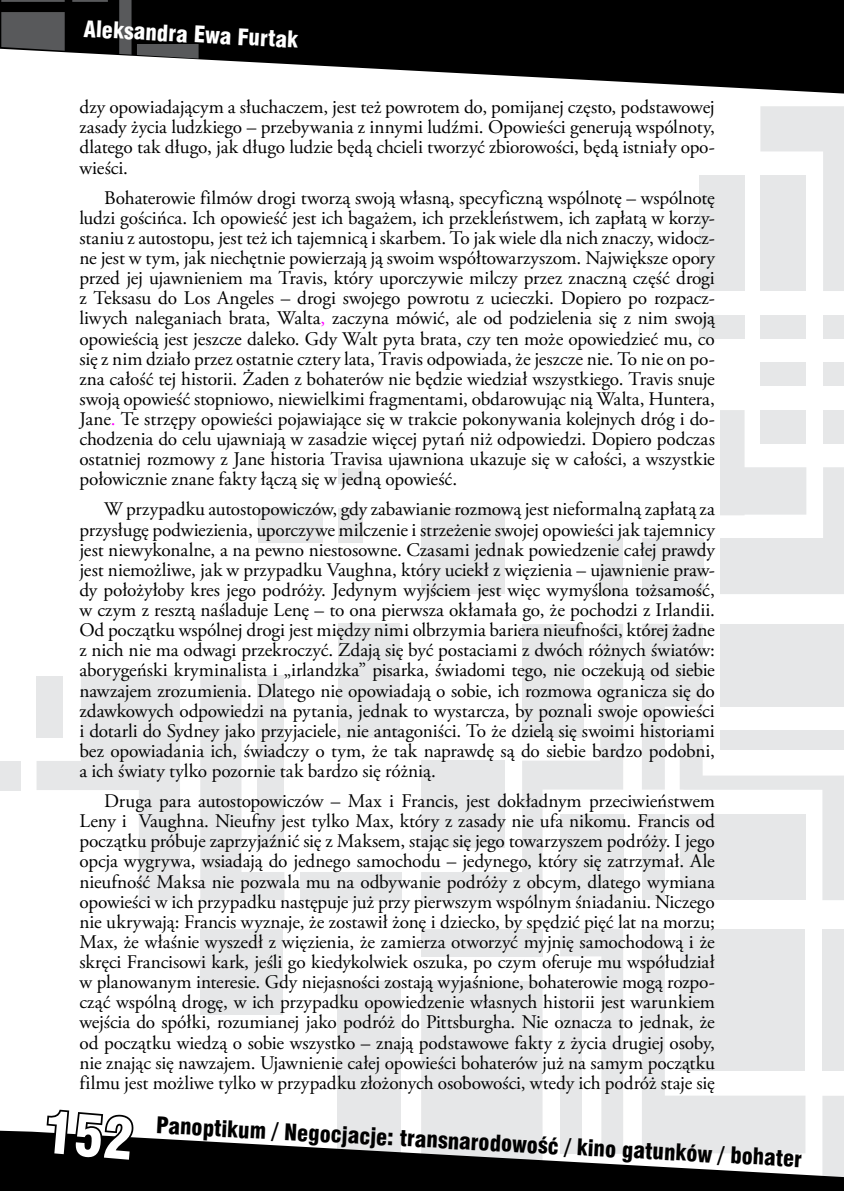
<style>
.page{position:relative;width:844px;height:1191px;background:#fff}
.page>*{position:absolute;margin:0;border:0;box-sizing:border-box;transform-origin:0 0}
.t1{font:21px "Swis 721 Blk Cn PL";color:#000}
.t2{font:21px "Swis 721 Blk Cn PL";color:#fff}
.t3{font:19.25px/20.1px "Adobe Garamond Pro";letter-spacing:-.005em;color:#000;text-align:justify}
.s1{color:#f0f}
</style>
<div class="page">
<div style="left:698px;top:175px;width:46px;height:116px;background:#e6e7e8"></div>
<div style="left:822px;top:315px;width:21px;height:23px;background:#e6e7e8"></div>
<div style="left:760px;top:315px;width:46px;height:23px;background:#e6e7e8"></div>
<div style="left:698px;top:315px;width:46px;height:23px;background:#e6e7e8"></div>
<div style="left:822px;top:362px;width:21px;height:24px;background:#e6e7e8"></div>
<div style="left:760px;top:362px;width:46px;height:24px;background:#e6e7e8"></div>
<div style="left:600px;top:538px;width:23px;height:56px;background:#e6e7e8"></div>
<div style="left:641px;top:538px;width:62px;height:56px;background:#e6e7e8"></div>
<div style="left:300px;top:872px;width:101px;height:28px;background:#e6e7e8"></div>
<div style="left:0;top:761px;width:20px;height:29px;background:#e6e7e8"></div>
<div style="left:338px;top:981px;width:63px;height:210px;background:#e6e7e8"></div>
<div style="left:200px;top:929px;width:83px;height:85px;background:#e6e7e8"></div>
<div style="left:421px;top:508px;width:84px;height:86px;background:#e6e7e8"></div>
<div style="left:258px;top:508px;width:64px;height:34px;background:#e6e7e8"></div>
<div style="left:338px;top:508px;width:25px;height:34px;background:#e6e7e8"></div>
<div style="left:338px;top:468px;width:25px;height:15px;background:#e6e7e8"></div>
<div style="left:338px;top:623px;width:61px;height:114px;background:#e6e7e8"></div>
<svg style="left:760px;top:106px;width:83px;height:185px"></svg>
<svg style="left:642px;top:624px;width:201px;height:276px"></svg>
<svg style="left:421px;top:624px;width:202px;height:276px;fill:#e6e7e8"></svg>
<svg style="left:642px;top:929px;width:201px;height:201px"></svg>
<svg style="left:200px;top:675px;width:84px;height:225px"></svg>
<svg style="left:37px;top:675px;width:143px;height:225px"></svg>
<svg style="left:421px;top:929px;width:202px;height:201px"></svg>
<svg style="left:720px;top:410px;width:123px;height:184px"></svg>
<svg style="left:194px;top:0;width:649px;height:94px;fill:#000"></svg>
<svg style="left:0;top:0;width:198px;height:59px;background:#333334"></svg>
<svg style="left:0;top:1130px;width:843px;height:61px;fill:#000"></svg>
<svg style="left:45px;top:1109px;width:90px;height:82px"></svg>
<p class="t2" style="left:85px;top:15px;width:216px;rotate:3deg">Aleksandra Ewa Furtak</p>
<p class="t3" style="left:79px;top:98px;width:636px">dzy opowiadającym a słuchaczem, jest też powrotem do, pomijanej często, podstawowej zasady życia ludzkiego – przebywania z innymi ludźmi. Opowieści generują wspólnoty, dlatego tak długo, jak długo ludzie będą chcieli tworzyć zbiorowości, będą istniały opo&shy;wieści.</p>
<p class="t3" style="left:79px;top:188px;width:636px;text-indent:25px">Bohaterowie filmów drogi tworzą swoją własną, specyficzną wspólnotę – wspólnotę ludzi gościńca. Ich opowieść jest ich bagażem, ich przekleństwem, ich zapłatą w korzy&shy;staniu z autostopu, jest też ich tajemnicą i skarbem. To jak wiele dla nich znaczy, widocz&shy;ne jest w tym, jak niechętnie powierzają ją swoim współtowarzyszom. Największe opory przed jej ujawnieniem ma Travis, który uporczywie milczy przez znaczną część drogi z Teksasu do Los Angeles – drogi swojego powrotu z ucieczki. Dopiero po rozpacz&shy;liwych naleganiach brata, Walta<span class="s1">,</span> zaczyna mówić, ale od podzielenia się z nim swoją opowieścią jest jeszcze daleko. Gdy Walt pyta brata, czy ten może opowiedzieć mu, co się z nim działo przez ostatnie cztery lata, Travis odpowiada, że jeszcze nie. To nie on po&shy;zna całość tej historii. Żaden z bohaterów nie będzie wiedział wszystkiego. Travis snuje swoją opowieść stopniowo, niewielkimi fragmentami, obdarowując nią Walta, Huntera, Jane<span class="s1">.</span> Te strzępy opowieści pojawiające się w trakcie pokonywania kolejnych dróg i do&shy;chodzenia do celu ujawniają w zasadzie więcej pytań niż odpowiedzi. Dopiero podczas ostatniej rozmowy z Jane historia Travisa ujawniona ukazuje się w całości, a wszystkie połowicznie znane fakty łączą się w jedną opowieść.</p>
<p class="t3" style="left:79px;top:500px;width:637px;text-indent:25px">W przypadku autostopowiczów, gdy zabawianie rozmową jest nieformalną zapłatą za przysługę podwiezienia, uporczywe milczenie i strzeżenie swojej opowieści jak tajemnicy jest niewykonalne, a na pewno niestosowne. Czasami jednak powiedzenie całej prawdy jest niemożliwe, jak w przypadku Vaughna, który uciekł z więzienia – ujawnienie praw&shy;dy położyłoby kres jego podróży. Jedynym wyjściem jest więc wymyślona tożsamość, w czym z resztą naśladuje Lenę – to ona pierwsza okłamała go, że pochodzi z Irlandii.<br>Od początku wspólnej drogi jest między nimi olbrzymia bariera nieufności, której żadne z nich nie ma odwagi przekroczyć. Zdają się być postaciami z dwóch różnych światów: aborygeński kryminalista i „irlandzka” pisarka, świadomi tego, nie oczekują od siebie nawzajem zrozumienia. Dlatego nie opowiadają o sobie, ich rozmowa ogranicza się do zdawkowych odpowiedzi na pytania, jednak to wystarcza, by poznali swoje opowieści i dotarli do Sydney jako przyjaciele, nie antagoniści. To że dzielą się swoimi historiami bez opowiadania ich, świadczy o tym, że tak naprawdę są do siebie bardzo podobni, a ich światy tylko pozornie tak bardzo się różnią.</p>
<p class="t3" style="left:79px;top:791px;width:637px;text-indent:25px">Druga para autostopowiczów – Max i Francis, jest dokładnym przeciwieństwem Leny i Vaughna. Nieufny jest tylko Max, który z zasady nie ufa nikomu. Francis od początku próbuje zaprzyjaźnić się z Maksem, stając się jego towarzyszem podróży. I jego opcja wygrywa, wsiadają do jednego samochodu – jedynego, który się zatrzymał. Ale nieufność Maksa nie pozwala mu na odbywanie podróży z obcym, dlatego wymiana opowieści w ich przypadku następuje już przy pierwszym wspólnym śniadaniu. Niczego nie ukrywają: Francis wyznaje, że zostawił żonę i dziecko, by spędzić pięć lat na morzu; Max, że właśnie wyszedł z więzienia, że zamierza otworzyć myjnię samochodową i że skręci Francisowi kark, jeśli go kiedykolwiek oszuka, po czym oferuje mu współudział w planowanym interesie. Gdy niejasności zostają wyjaśnione, bohaterowie mogą rozpo&shy;cząć wspólną drogę, w ich przypadku opowiedzenie własnych historii jest warunkiem wejścia do spółki, rozumianej jako podróż do Pittsburgha. Nie oznacza to jednak, że od początku wiedzą o sobie wszystko – znają podstawowe fakty z życia drugiej osoby, nie znając się nawzajem. Ujawnienie całej opowieści bohaterów już na samym początku filmu jest możliwe tylko w przypadku złożonych osobowości, wtedy ich podróż staje się</p>
<p class="t1" style="left:157px;top:1111px;width:648px;rotate:3deg">Panoptikum / Negocjacje: transnarodowość / kino gatunków / bohater</p>
</div>
